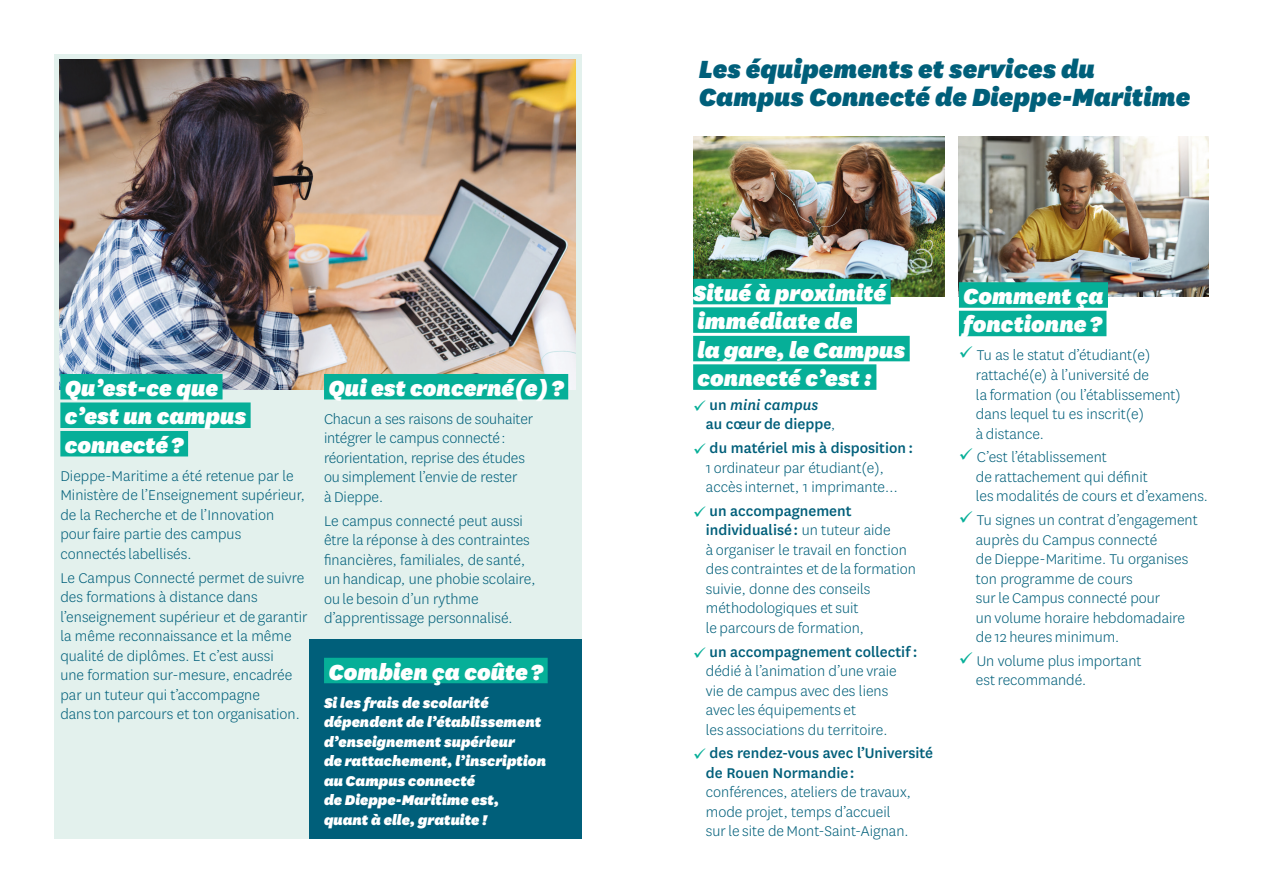
<style>
.page{position:relative;width:1263px;height:893px;background:#fff}
.page>*{position:absolute;margin:0;border:0;box-sizing:border-box;transform-origin:0 0}
.t1{font:italic 900 29.1px/27.6px "National";color:#005f7a}
.t2{font:italic 900 25.5px/28.5px "National";color:#fff}
.t3{font:300 16.5px/19.5px "National";color:#005f7a}
.t4{font:italic 900 16.5px/19.5px "National";color:#fff}
.t5{font:500 16.5px/19.5px "National";color:#005f7a}
.s1{color:#06af98}
.s2{font-style:italic}
.s3{font-weight:300}
.s4{font-weight:500}
</style>
<div class="page">
<img style="left:694px;top:136px;width:250px;height:160px">
<div style="left:54px;top:55px;width:527px;height:784px;background:#e3f1ed"></div>
<div style="left:309px;top:640px;width:272px;height:199px;background:#005f7a"></div>
<svg style="left:693px;top:250px;width:1px;height:26px"></svg>
<div style="left:693px;top:279px;width:198px;height:25px;background:#06af98"></div>
<div style="left:693px;top:307px;width:164px;height:26px;background:#06af98"></div>
<div style="left:693px;top:336px;width:217px;height:25px;background:#06af98"></div>
<div style="left:693px;top:364px;width:183px;height:26px;background:#06af98"></div>
<img style="left:60px;top:60px;width:515px;height:329px">
<img style="left:959px;top:136px;width:250px;height:160px">
<div style="left:60px;top:374px;width:163px;height:25px;background:#06af98"></div>
<div style="left:60px;top:402px;width:191px;height:26px;background:#06af98"></div>
<div style="left:60px;top:431px;width:128px;height:25px;background:#06af98"></div>
<div style="left:324px;top:374px;width:244px;height:25px;background:#06af98"></div>
<div style="left:324px;top:658px;width:224px;height:25px;background:#06af98"></div>
<div style="left:959px;top:282px;width:149px;height:26px;background:#06af98"></div>
<div style="left:959px;top:311px;width:147px;height:25px;background:#06af98"></div>
<h2 class="t2" style="left:65px;top:372px;width:183px">Qu’est-ce que c’est un campus connecté ?</h2>
<p class="t3" style="left:60px;top:465px;width:246px">Dieppe-Maritime a été retenue par le<br>Ministère de l’Enseignement supérieur, de la Recherche et de l’Innovation pour faire partie des campus connectés labellisés.</p>
<p class="t3" style="left:60px;top:567px;width:249px">Le Campus Connecté permet de suivre des formations à distance dans l’enseignement supérieur et de garantir la même reconnaissance et la même qualité de diplômes. Et c’est aussi<br>une formation sur-mesure, encadrée par un tuteur qui t’accompagne<br>dans ton parcours et ton organisation.</p>
<h2 class="t2" style="left:328px;top:372px;width:237px">Qui est concerné(e) ?</h2>
<p class="t3" style="left:324px;top:408px;width:211px">Chacun a ses raisons de souhaiter intégrer le campus connecté : réorientation, reprise des études ou simplement l’envie de rester<br>à Dieppe.</p>
<p class="t3" style="left:324px;top:510px;width:213px">Le campus connecté peut aussi être la réponse à des contraintes financières, familiales, de santé, un handicap, une phobie scolaire, ou le besoin d’un rythme d’apprentissage personnalisé.</p>
<h2 class="t2" style="left:328px;top:656px;width:216px">Combien ça coûte ?</h2>
<p class="t4" style="left:324px;top:692px;width:224px">Si les frais de scolarité dépendent de l’établissement d’enseignement supérieur<br>de rattachement, l’inscription au Campus connecté<br>de Dieppe-Maritime est, quant à elle, gratuite !</p>
<h1 class="t1" style="left:699px;top:54px;width:493px">Les équipements et services du<br>Campus Connecté de Dieppe-Maritime</h1>
<h2 class="t2" style="left:693px;top:277px;width:214px">Situé à proximité immédiate de<br>la gare, le Campus connecté c’est :</h2>
<p class="t5" style="left:706px;top:394px;width:131px;text-indent:-13px"><span class="s1">✓</span> un <span class="s2">mini campus </span>au cœur de dieppe<span class="s3">,</span></p>
<p class="t3" style="left:706px;top:438px;width:209px;text-indent:-13px"><span class="s1">✓</span> <span class="s4">du matériel mis à disposition :<br></span>1 ordinateur par étudiant(e), accès internet, 1 imprimante…</p>
<p class="t3" style="left:706px;top:501px;width:212px;text-indent:-13px"><span class="s1">✓</span> <span class="s4">un accompagnement individualisé :</span> un tuteur aide<br>à organiser le travail en fonction des contraintes et de la formation suivie, donne des conseils méthodologiques et suit<br>le parcours de formation,</p>
<p class="t3" style="left:706px;top:641px;width:213px;text-indent:-13px"><span class="s1">✓</span> <span class="s4">un accompagnement collectif : </span>dédié à l’animation d’une vraie vie de campus avec des liens avec les équipements et<br>les associations du territoire.</p>
<p class="t5" style="left:706px;top:743px;width:229px;text-indent:-13px"><span class="s1">✓</span> des rendez-vous avec l’Université de Rouen Normandie :</p>
<p class="t3" style="left:706px;top:782px;width:207px">conférences, ateliers de travaux, mode projet, temps d’accueil sur le site de Mont-Saint-Aignan.</p>
<h2 class="t2" style="left:963px;top:280px;width:142px">Comment ça fonctionne ?</h2>
<p class="t3" style="left:976px;top:345px;width:206px;text-indent:-17px"><span class="s1">✓</span> Tu as le statut d’étudiant(e) rattaché(e) à l’université de<br>la formation (ou l’établissement) dans lequel tu es inscrit(e)<br>à distance.</p>
<p class="t3" style="left:976px;top:447px;width:234px;text-indent:-17px"><span class="s1">✓</span> C’est l’établissement<br>de rattachement qui définit<br>les modalités de cours et d’examens.</p>
<p class="t3" style="left:976px;top:510px;width:223px;text-indent:-17px"><span class="s1">✓</span> Tu signes un contrat d’engagement auprès du Campus connecté<br>de Dieppe-Maritime. Tu organises ton programme de cours<br>sur le Campus connecté pour<br>un volume horaire hebdomadaire de 12 heures minimum.</p>
<p class="t3" style="left:976px;top:650px;width:167px;text-indent:-17px"><span class="s1">✓</span> Un volume plus important est recommandé.</p>
</div>
